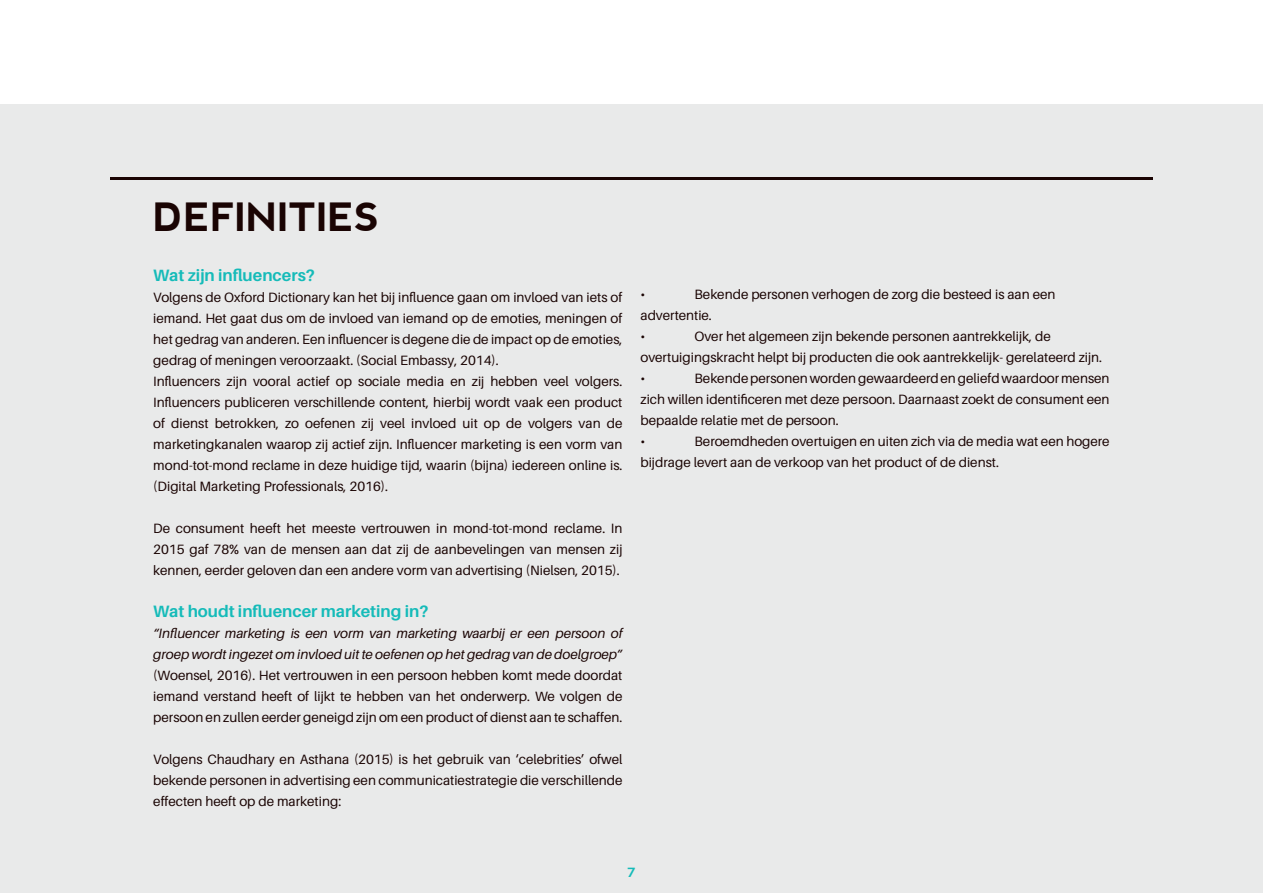
<style>
.page{position:relative;width:1263px;height:893px;background:#fff}
.page>*{position:absolute;margin:0;border:0;box-sizing:border-box;transform-origin:0 0}
.t1{font:700 39px "nevis";color:#1a0403}
.kopjes{font:700 16.5px "Aileron";color:#15bbb9}
.BROODTEKST{font:13.5px/21px "Aileron";color:#1a0403;text-align:justify}
.t2{font:700 13.5px "Aileron";color:#15bbb9}
.s1{font-style:italic}
</style>
<div class="page">
<div style="left:0;top:104px;width:1263px;height:789px;background:#e9eaea"></div>
<hr style="left:110px;top:178px;width:1042px;height:2px;background:#1a0403">
<p class="t1" style="left:153px;top:195px;width:228px">DEFINITIES</p>
<p class="kopjes" style="left:153px;top:266px;width:163px">Wat zijn influencers?</p>
<p class="BROODTEKST" style="left:153px;top:287px;width:471px">Volgens de Oxford Dictionary kan het bij influence gaan om invloed van iets of iemand. Het gaat dus om de invloed van iemand op de emoties, meningen of het gedrag van anderen. Een influencer is degene die de impact op de emoties, gedrag of meningen veroorzaakt. (Social Embassy, 2014).</p>
<p class="BROODTEKST" style="left:153px;top:371px;width:471px">Influencers zijn vooral actief op sociale media en zij hebben veel volgers.<br>Influencers publiceren verschillende content, hierbij wordt vaak een product of dienst betrokken, zo oefenen zij veel invloed uit op de volgers van de marketingkanalen waarop zij actief zijn. Influencer marketing is een vorm van mond-tot-mond reclame in deze huidige tijd, waarin (bijna) iedereen online is. (Digital Marketing Professionals, 2016).</p>
<p class="BROODTEKST" style="left:153px;top:518px;width:471px">De consument heeft het meeste vertrouwen in mond-tot-mond reclame. In 2015 gaf 78% van de mensen aan dat zij de aanbevelingen van mensen zij kennen, eerder geloven dan een andere vorm van advertising (Nielsen, 2015).</p>
<p class="kopjes" style="left:153px;top:602px;width:277px">Wat houdt influencer marketing in?</p>
<p class="BROODTEKST" style="left:153px;top:623px;width:471px"><span class="s1">“Influencer marketing is een vorm van marketing waarbij er een persoon of groep wordt ingezet om invloed uit te oefenen op het gedrag van de doelgroep” </span>(Woensel, 2016). Het vertrouwen in een persoon hebben komt mede doordat iemand verstand heeft of lijkt te hebben van het onderwerp. We volgen de persoon en zullen eerder geneigd zijn om een product of dienst aan te schaffen.</p>
<p class="BROODTEKST" style="left:153px;top:749px;width:471px">Volgens Chaudhary en Asthana (2015) is het gebruik van ‘celebrities’ ofwel bekende personen in advertising een communicatiestrategie die verschillende effecten heeft op de marketing:</p>
<p class="BROODTEKST" style="left:640px;top:284px;width:417px;text-indent:54px">Bekende personen verhogen de zorg die besteed is aan een advertentie.</p>
<p class="BROODTEKST" style="left:640px;top:326px;width:6px">•</p>
<p class="BROODTEKST" style="left:640px;top:284px;width:6px">•</p>
<p class="BROODTEKST" style="left:640px;top:326px;width:463px;text-align:center">Over het algemeen zijn bekende personen aantrekkelijk, de overtuigingskracht helpt bij producten die ook aantrekkelijk- gerelateerd zijn.</p>
<p class="BROODTEKST" style="left:640px;top:368px;width:6px">•</p>
<p class="BROODTEKST" style="left:640px;top:368px;width:471px;text-indent:54px">Bekende personen worden gewaardeerd en geliefd waardoor mensen zich willen identificeren met deze persoon. Daarnaast zoekt de consument een bepaalde relatie met de persoon.</p>
<p class="BROODTEKST" style="left:640px;top:431px;width:6px">•</p>
<p class="BROODTEKST" style="left:640px;top:431px;width:471px;text-indent:54px">Beroemdheden overtuigen en uiten zich via de media wat een hogere bijdrage levert aan de verkoop van het product of de dienst.</p>
<p class="t2" style="left:627px;top:865px;width:10px">7</p>
</div>
